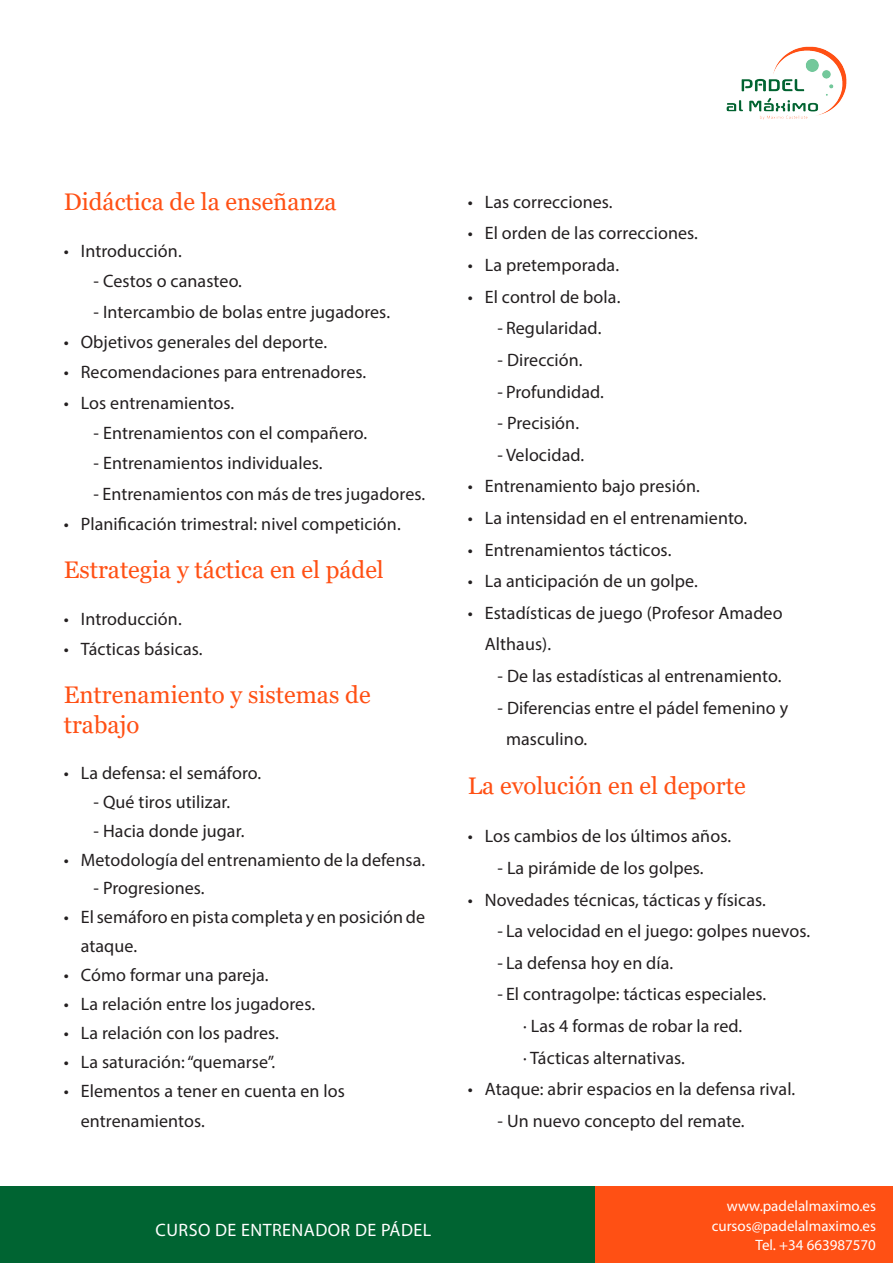
<style>
.page{position:relative;width:893px;height:1263px;background:#fff}
.page>*{position:absolute;margin:0;border:0;box-sizing:border-box;transform-origin:0 0}
.Título_naranja{font:24px/30.3px "Georgia";color:#ff5014}
.Naranja_nivel_2{font:18px/31.7px "Myriad Pro";letter-spacing:.005em;color:#231f20}
.Naranja_nivel_3{font:18px "Myriad Pro";letter-spacing:.005em;color:#231f20}
.t1{font:18px "Myriad Pro";letter-spacing:.025em;color:#fff}
.t2{font:15px/19.5px "Myriad Pro";color:#fff;text-align:right}
</style>
<div class="page">
<img style="left:726px;top:46px;width:121px;height:74px">
<div style="left:0;top:1186px;width:595px;height:77px;background:#006432"></div>
<div style="left:595px;top:1186px;width:298px;height:77px;background:#ff5014"></div>
<p class="Título_naranja" style="left:64px;top:187px;width:274px">Didáctica de la enseñanza</p>
<p class="Naranja_nivel_2" style="left:64px;top:235px;width:119px">• Introducción.</p>
<p class="Naranja_nivel_2" style="left:94px;top:265px;width:150px">- Cestos o canasteo.</p>
<p class="Naranja_nivel_2" style="left:94px;top:295px;width:298px">- Intercambio de bolas entre jugadores.</p>
<p class="Naranja_nivel_2" style="left:64px;top:326px;width:265px">• Objetivos generales del deporte.</p>
<p class="Naranja_nivel_2" style="left:64px;top:356px;width:304px">• Recomendaciones para entrenadores.</p>
<p class="Naranja_nivel_2" style="left:64px;top:387px;width:172px">• Los entrenamientos.</p>
<p class="Naranja_nivel_2" style="left:94px;top:417px;width:275px">- Entrenamientos con el compañero.</p>
<p class="Naranja_nivel_2" style="left:94px;top:447px;width:231px">- Entrenamientos individuales.</p>
<p class="Naranja_nivel_2" style="left:94px;top:478px;width:333px">- Entrenamientos con más de tres jugadores.</p>
<p class="Naranja_nivel_2" style="left:64px;top:508px;width:338px">• Planificación trimestral: nivel competición.</p>
<p class="Título_naranja" style="left:64px;top:555px;width:322px">Estrategia y táctica en el pádel</p>
<p class="Naranja_nivel_2" style="left:64px;top:603px;width:119px">• Introducción.</p>
<p class="Naranja_nivel_2" style="left:64px;top:633px;width:140px">• Tácticas básicas.</p>
<p class="Título_naranja" style="left:64px;top:680px;width:308px">Entrenamiento y sistemas de trabajo</p>
<p class="Naranja_nivel_2" style="left:64px;top:757px;width:199px">• La defensa: el semáforo.</p>
<p class="Naranja_nivel_2" style="left:94px;top:786px;width:138px">- Qué tiros utilizar.</p>
<p class="Naranja_nivel_2" style="left:94px;top:814px;width:152px">- Hacia donde jugar.</p>
<p class="Naranja_nivel_2" style="left:64px;top:843px;width:363px">• Metodología del entrenamiento de la defensa.</p>
<p class="Naranja_nivel_2" style="left:94px;top:872px;width:113px">- Progresiones.</p>
<p class="Naranja_nivel_2" style="left:81px;top:902px;width:346px;line-height:28.8px;text-indent:-17px">• El semáforo en pista completa y en posición de ataque.</p>
<p class="Naranja_nivel_2" style="left:64px;top:959px;width:206px">• Cómo formar una pareja.</p>
<p class="Naranja_nivel_2" style="left:64px;top:988px;width:253px">• La relación entre los jugadores.</p>
<p class="Naranja_nivel_2" style="left:64px;top:1017px;width:217px">• La relación con los padres.</p>
<p class="Naranja_nivel_2" style="left:64px;top:1045px;width:213px">• La saturación: “quemarse”.</p>
<p class="Naranja_nivel_2" style="left:81px;top:1075px;width:266px;line-height:30.3px;text-indent:-17px">• Elementos a tener en cuenta en los entrenamientos.</p>
<p class="t1" style="left:156px;top:1219px;width:277px">CURSO DE ENTRENADOR DE PÁDEL</p>
<p class="Naranja_nivel_2" style="left:468px;top:186px;width:146px">• Las correcciones.</p>
<p class="Naranja_nivel_2" style="left:468px;top:217px;width:232px">• El orden de las correcciones.</p>
<p class="Naranja_nivel_2" style="left:468px;top:249px;width:153px">• La pretemporada.</p>
<p class="Naranja_nivel_2" style="left:468px;top:281px;width:154px">• El control de bola.</p>
<p class="Naranja_nivel_2" style="left:497px;top:312px;width:105px">- Regularidad.</p>
<p class="Naranja_nivel_2" style="left:497px;top:344px;width:87px">- Dirección.</p>
<p class="Naranja_nivel_2" style="left:497px;top:375px;width:108px">- Profundidad.</p>
<p class="Naranja_nivel_2" style="left:497px;top:407px;width:83px">- Precisión.</p>
<p class="Naranja_nivel_2" style="left:497px;top:439px;width:88px">- Velocidad.</p>
<p class="Naranja_nivel_2" style="left:468px;top:470px;width:234px">• Entrenamiento bajo presión.</p>
<p class="Naranja_nivel_2" style="left:468px;top:502px;width:281px">• La intensidad en el entrenamiento.</p>
<p class="Naranja_nivel_2" style="left:468px;top:533px;width:205px">• Entrenamientos tácticos.</p>
<p class="Naranja_nivel_2" style="left:468px;top:565px;width:232px">• La anticipación de un golpe.</p>
<p class="Naranja_nivel_2" style="left:485px;top:597px;width:299px;text-indent:-17px">• Estadísticas de juego (Profesor Amadeo<br>Althaus).</p>
<p class="Naranja_nivel_2" style="left:497px;top:660px;width:285px">- De las estadísticas al entrenamiento.</p>
<p class="Naranja_nivel_2" style="left:506px;top:691px;width:284px;text-indent:-9px">- Diferencias entre el pádel femenino y masculino.</p>
<p class="Título_naranja" style="left:468px;top:771px;width:279px">La evolución en el deporte</p>
<p class="Naranja_nivel_2" style="left:468px;top:820px;width:265px">• Los cambios de los últimos años.</p>
<p class="Naranja_nivel_2" style="left:497px;top:852px;width:208px">- La pirámide de los golpes.</p>
<p class="Naranja_nivel_2" style="left:468px;top:883px;width:300px">• Novedades técnicas, tácticas y físicas.</p>
<p class="Naranja_nivel_2" style="left:497px;top:915px;width:314px">- La velocidad en el juego: golpes nuevos.</p>
<p class="Naranja_nivel_2" style="left:497px;top:947px;width:177px">- La defensa hoy en día.</p>
<p class="Naranja_nivel_2" style="left:497px;top:978px;width:270px">- El contragolpe: tácticas especiales.</p>
<p class="Naranja_nivel_3" style="left:523px;top:1015px;width:221px">· Las 4 formas de robar la red.</p>
<p class="Naranja_nivel_3" style="left:523px;top:1046px;width:163px">· Tácticas alternativas.</p>
<p class="Naranja_nivel_2" style="left:468px;top:1073px;width:329px">• Ataque: abrir espacios en la defensa rival.</p>
<p class="Naranja_nivel_2" style="left:497px;top:1105px;width:249px">- Un nuevo concepto del remate.</p>
<p class="t2" style="left:712px;top:1196px;width:166px">www.padelalmaximo.es cursos@padelalmaximo.es<br>Tel. +34 663987570</p>
</div>
